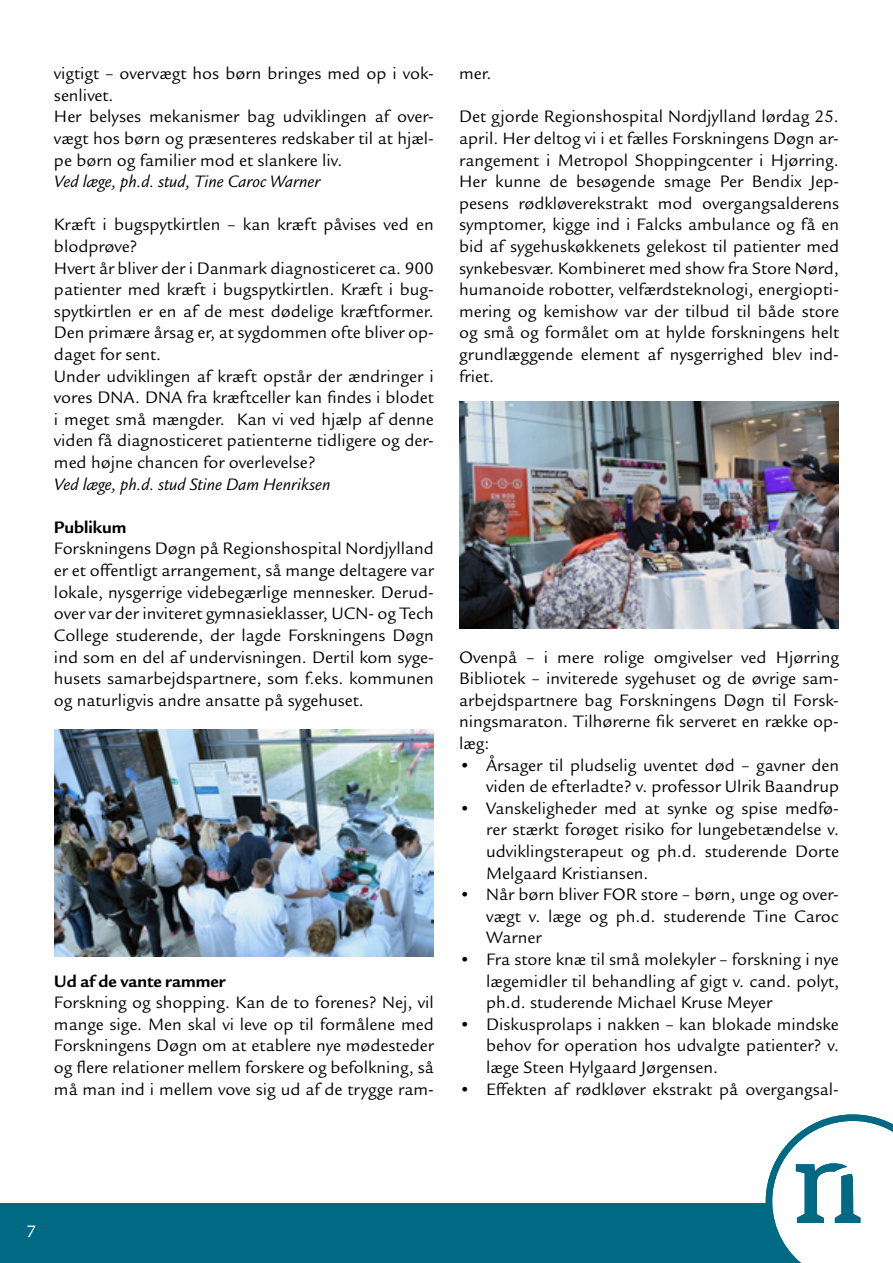
<style>
.page{position:relative;width:893px;height:1263px;background:#fff}
.page>*{position:absolute;margin:0;border:0;box-sizing:border-box;transform-origin:0 0}
.t1{font:18px/21.6px "Legacy Sans ITC Std";color:#000;text-align:justify}
.t2{font:italic 18px "Legacy Sans ITC Std";color:#000}
.t3{font:700 18px "Legacy Sans ITC Std";color:#000}
.t4{font:18px "Legacy Sans ITC Std";color:#fff}
</style>
<div class="page">
<div style="left:0;top:1203px;width:770px;height:60px;background:#006983"></div>
<svg style="left:766px;top:1114px;width:127px;height:149px"></svg>
<img style="left:459px;top:402px;width:380px;height:227px">
<img style="left:54px;top:730px;width:380px;height:226px">
<p class="t1" style="left:54px;top:63px;width:381px;text-align:left">vigtigt – overvægt hos børn bringes med op i vok&shy;senlivet.<br>Her belyses mekanismer bag udviklingen af over&shy;vægt hos børn og præsenteres redskaber til at hjæl&shy;pe børn og familier mod et slankere liv.</p>
<p class="t2" style="left:54px;top:172px;width:268px">Ved læge, ph.d. stud, Tine Caroc Warner</p>
<p class="t1" style="left:54px;top:214px;width:381px;text-align:left">Kræft i bugspytkirtlen – kan kræft påvises ved en blodprøve?<br>Hvert år bliver der i Danmark diagnosticeret ca. 900 patienter med kræft i bugspytkirtlen. Kræft i bug&shy;spytkirtlen er en af de mest dødelige kræftformer.<br>Den primære årsag er, at sygdommen ofte bliver op&shy;daget for sent.<br>Under udviklingen af kræft opstår der ændringer i vores DNA. DNA fra kræftceller kan findes i blodet i meget små mængder. Kan vi ved hjælp af denne viden få diagnosticeret patienterne tidligere og der&shy;med højne chancen for overlevelse?</p>
<p class="t2" style="left:54px;top:474px;width:278px">Ved læge, ph.d. stud Stine Dam Henriksen</p>
<p class="t3" style="left:54px;top:517px;width:74px">Publikum</p>
<p class="t1" style="left:54px;top:538px;width:381px">Forskningens Døgn på Regionshospital Nordjylland er et offentligt arrangement, så mange deltagere var lokale, nysgerrige videbegærlige mennesker. Derud&shy;over var der inviteret gymnasieklasser, UCN- og Tech College studerende, der lagde Forskningens Døgn ind som en del af undervisningen. Dertil kom syge&shy;husets samarbejdspartnere, som f.eks. kommunen og naturligvis andre ansatte på sygehuset.</p>
<p class="t3" style="left:54px;top:970px;width:173px">Ud af de vante rammer</p>
<p class="t1" style="left:54px;top:992px;width:381px">Forskning og shopping. Kan de to forenes? Nej, vil mange sige. Men skal vi leve op til formålene med Forskningens Døgn om at etablere nye mødesteder og flere relationer mellem forskere og befolkning, så må man ind i mellem vove sig ud af de trygge ram-</p>
<p class="t1" style="left:459px;top:63px;width:34px">mer.</p>
<p class="t1" style="left:459px;top:106px;width:381px">Det gjorde Regionshospital Nordjylland lørdag 25. april. Her deltog vi i et fælles Forskningens Døgn ar&shy;rangement i Metropol Shoppingcenter i Hjørring.<br>Her kunne de besøgende smage Per Bendix Jep&shy;pesens rødkløverekstrakt mod overgangsalderens symptomer, kigge ind i Falcks ambulance og få en bid af sygehuskøkkenets gelekost til patienter med synkebesvær. Kombineret med show fra Store Nørd, humanoide robotter, velfærdsteknologi, energiopti&shy;mering og kemishow var der tilbud til både store og små og formålet om at hylde forskningens helt grundlæggende element af nysgerrighed blev ind&shy;friet.</p>
<p class="t1" style="left:459px;top:646px;width:381px">Ovenpå – i mere rolige omgivelser ved Hjørring Bibliotek – inviterede sygehuset og de øvrige sam&shy;arbejdspartnere bag Forskningens Døgn til Forsk&shy;ningsmaraton. Tilhørerne fik serveret en række op&shy;læg:</p>
<p class="t1" style="left:459px;top:754px;width:381px;text-align:right">• Årsager til pludselig uventet død – gavner den viden de efterladte? v. professor Ulrik Baandrup</p>
<p class="t1" style="left:486px;top:797px;width:354px;text-indent:-27px">• Vanskeligheder med at synke og spise medfø&shy;rer stærkt forøget risiko for lungebetændelse v. udviklingsterapeut og ph.d. studerende Dorte Melgaard Kristiansen.</p>
<p class="t1" style="left:486px;top:884px;width:354px;text-indent:-27px">• Når børn bliver FOR store – børn, unge og over&shy;vægt v. læge og ph.d. studerende Tine Caroc Warner</p>
<p class="t1" style="left:486px;top:949px;width:354px;text-indent:-27px">• Fra store knæ til små molekyler – forskning i nye lægemidler til behandling af gigt v. cand. polyt, ph.d. studerende Michael Kruse Meyer</p>
<p class="t1" style="left:486px;top:1013px;width:354px;text-indent:-27px">• Diskusprolaps i nakken – kan blokade mindske behov for operation hos udvalgte patienter? v. læge Steen Hylgaard Jørgensen.</p>
<p class="t1" style="left:459px;top:1078px;width:381px">• Effekten af rødkløver ekstrakt på overgangsal-</p>
<p class="t4" style="left:27px;top:1221px;width:11px">7</p>
</div>
